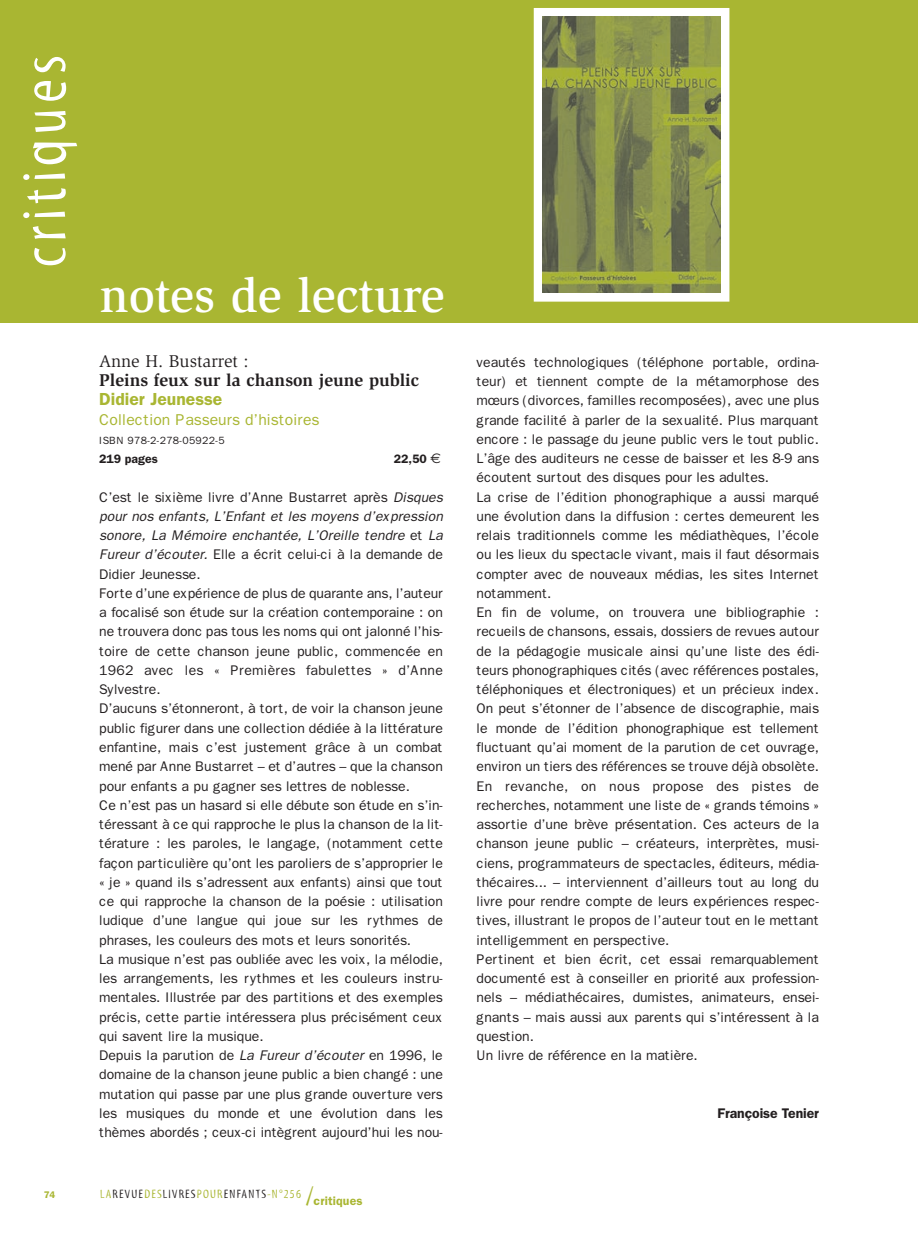
<style>
.page{position:relative;width:918px;height:1241px;background:#fff}
.page>*{position:absolute;margin:0;border:0;box-sizing:border-box;transform-origin:0 0}
.t1{font:63px "Myriad Tilt";letter-spacing:.08em;color:#fff}
.t2{font:500 49px "Slimbach";color:#fff}
.t3{font:700 17.5px "Slimbach";color:#231f20}
.t4{font:17.5px "Slimbach";color:#231f20}
.t5{font:600 17.5px "Franklin Gothic";color:#a9b632}
.t6{font:15.75px "Franklin Gothic";color:#a9b632}
.t7{font:14px/19.2px "Franklin Gothic";letter-spacing:-.005em;color:#231f20}
.t8{font:600 14px "Franklin Gothic";letter-spacing:-.005em;color:#231f20}
.t9{font:12.25px "Myriad Tilt";letter-spacing:.1em;color:#231f20}
.t10{font:600 12.25px "Franklin Gothic";color:#231f20}
.t11{font:10.5px "Franklin Gothic";letter-spacing:.03em;color:#231f20}
.t12{font:600 9.62px "Franklin Gothic";color:#a9b632}
.s1{font-family:"Euro Sans";font-weight:400;font-size:14px}
.s2{font-style:italic}
.s3{color:#a9b632}
.s4{font-size:26.25px;color:#a9b632}
.s5{font-family:"Franklin Gothic";font-weight:600;color:#a9b632}
</style>
<div class="page">
<div style="left:0;top:0;width:918px;height:322px;background:#a9b632"></div>
<div style="left:534px;top:8px;width:195px;height:293px;border:9px solid #fff"></div>
<img style="left:542px;top:17px;width:178px;height:276px">
<h1 class="t1" style="left:21px;top:267px;width:214px;rotate:-90deg">critiques</h1>
<p class="t12" style="left:44px;top:1188px;width:13px">74</p>
<h2 class="t2" style="left:100px;top:276px;width:346px">notes de lecture</h2>
<p class="t4" style="left:99px;top:354px;width:151px">Anne H. Bustarret :</p>
<p class="t3" style="left:99px;top:373px;width:321px">Pleins feux sur la chanson jeune public</p>
<p class="t5" style="left:99px;top:389px;width:125px">Didier Jeunesse</p>
<p class="t6" style="left:99px;top:410px;width:222px">Collection Passeurs d’histoires</p>
<p class="t11" style="left:99px;top:434px;width:127px">ISBN 978-2-278-05922-5</p>
<p class="t10" style="left:99px;top:451px;width:60px">219 pages</p>
<p class="t10" style="left:394px;top:451px;width:49px">22,50 <span class="s1">€</span></p>
<p class="t7" style="left:99px;top:487px;width:345px">C’est le sixième livre d’Anne Bustarret après <span class="s2">Disques pour nos enfants, L’Enfant et les moyens d’expression sonore, La Mémoire enchantée, L’Oreille tendre</span> et <span class="s2">La Fureur d’écouter.</span> Elle a écrit celui-ci à la demande de Didier Jeunesse.<br>Forte d’une expérience de plus de quarante ans, l’auteur a focalisé son étude sur la création contemporaine : on ne trouvera donc pas tous les noms qui ont jalonné l’his&shy;toire de cette chanson jeune public, commencée en 1962 avec les « Premières fabulettes » d’Anne Sylvestre.<br>D’aucuns s’étonneront, à tort, de voir la chanson jeune public figurer dans une collection dédiée à la littérature enfantine, mais c’est justement grâce à un combat mené par Anne Bustarret – et d’autres – que la chanson pour enfants a pu gagner ses lettres de noblesse.<br>Ce n’est pas un hasard si elle débute son étude en s’in&shy;téressant à ce qui rapproche le plus la chanson de la lit&shy;térature : les paroles, le langage, (notamment cette façon particulière qu’ont les paroliers de s’approprier le « je » quand ils s’adressent aux enfants) ainsi que tout ce qui rapproche la chanson de la poésie : utilisation ludique d’une langue qui joue sur les rythmes de phrases, les couleurs des mots et leurs sonorités.<br>La musique n’est pas oubliée avec les voix, la mélodie, les arrangements, les rythmes et les couleurs instru&shy;mentales. Illustrée par des partitions et des exemples précis, cette partie intéressera plus précisément ceux qui savent lire la musique.<br>Depuis la parution de <span class="s2">La Fureur d’écouter</span> en 1996, le domaine de la chanson jeune public a bien changé : une mutation qui passe par une plus grande ouverture vers les musiques du monde et une évolution dans les thèmes abordés ; ceux-ci intègrent aujourd’hui les nou-</p>
<p class="t9" style="left:100px;top:1189px;width:264px"><span class="s3">LA</span>REVUE<span class="s3">DES</span>LIVRES<span class="s3">POUR</span>ENFANTS<span class="s3">-N°256</span> <span class="s4">/</span><span class="s5">critiques</span></p>
<p class="t7" style="left:476px;top:352px;width:344px">veautés technologiques (téléphone portable, ordina&shy;teur) et tiennent compte de la métamorphose des mœurs (divorces, familles recomposées), avec une plus grande facilité à parler de la sexualité. Plus marquant encore : le passage du jeune public vers le tout public.<br>L’âge des auditeurs ne cesse de baisser et les 8-9 ans écoutent surtout des disques pour les adultes.<br>La crise de l’édition phonographique a aussi marqué une évolution dans la diffusion : certes demeurent les relais traditionnels comme les médiathèques, l’école ou les lieux du spectacle vivant, mais il faut désormais compter avec de nouveaux médias, les sites Internet notamment.<br>En fin de volume, on trouvera une bibliographie : recueils de chansons, essais, dossiers de revues autour de la pédagogie musicale ainsi qu’une liste des édi&shy;teurs phonographiques cités (avec références postales, téléphoniques et électroniques) et un précieux index.<br>On peut s’étonner de l’absence de discographie, mais le monde de l’édition phonographique est tellement fluctuant qu’ai moment de la parution de cet ouvrage, environ un tiers des références se trouve déjà obsolète.<br>En revanche, on nous propose des pistes de recherches, notamment une liste de « grands témoins » assortie d’une brève présentation. Ces acteurs de la chanson jeune public – créateurs, interprètes, musi&shy;ciens, programmateurs de spectacles, éditeurs, média&shy;thécaires... – interviennent d’ailleurs tout au long du livre pour rendre compte de leurs expériences respec&shy;tives, illustrant le propos de l’auteur tout en le mettant intelligemment en perspective.<br>Pertinent et bien écrit, cet essai remarquablement documenté est à conseiller en priorité aux profession&shy;nels – médiathécaires, dumistes, animateurs, ensei&shy;gnants – mais aussi aux parents qui s’intéressent à la question.<br>Un livre de référence en la matière.</p>
<p class="t8" style="left:717px;top:1104px;width:103px">Françoise Tenier</p>
</div>
